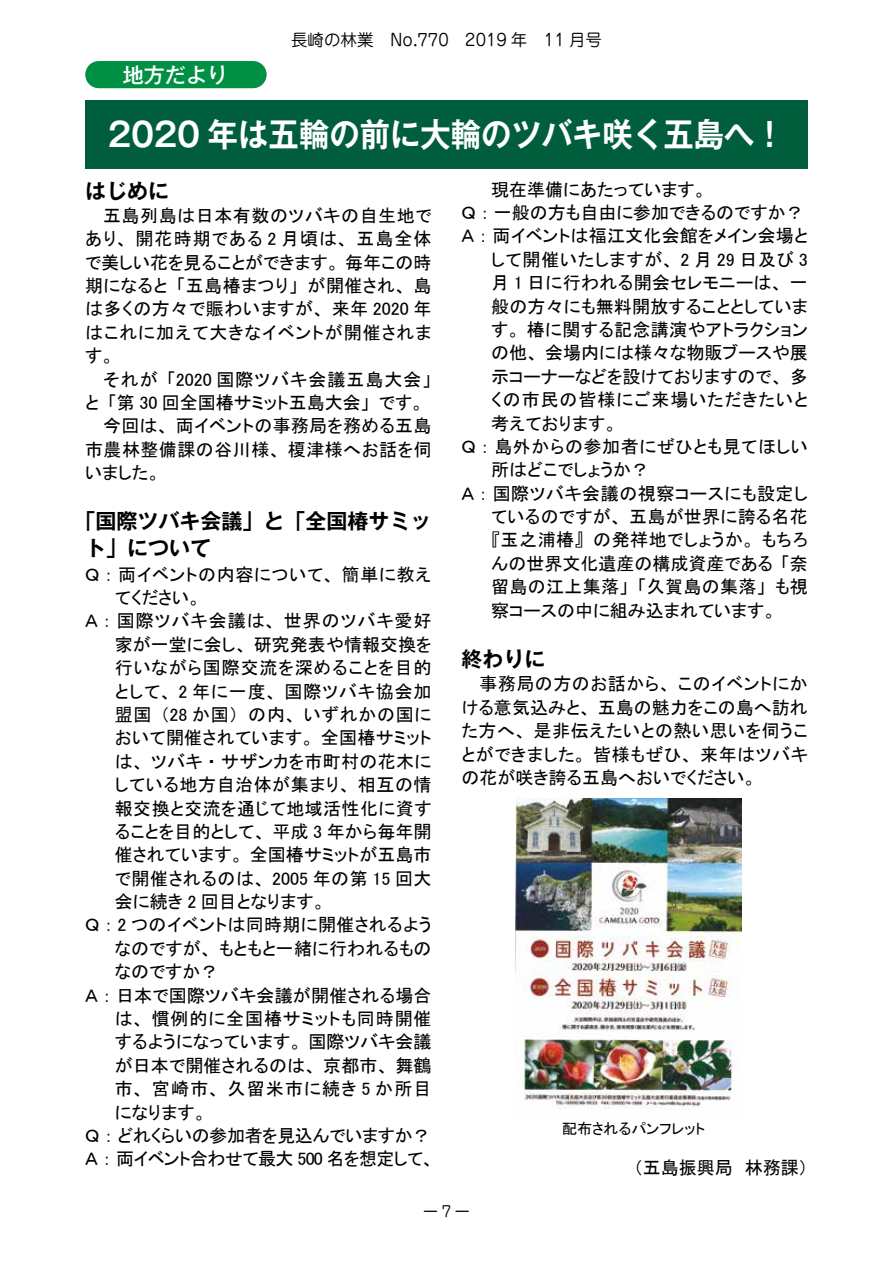
<style>
.page{position:relative;width:893px;height:1263px;background:#fff}
.page>*{position:absolute;margin:0;border:0;box-sizing:border-box;transform-origin:0 0}
.t1{font:700 33px "Gothic MB101 Pro De";color:#fff;scale:.92 1}
.t2{font:700 21px/27.5px "Gothic MB101 Pro De";color:#000}
.t3{font:500 21px "Gothic MB101 Pro";color:#fff}
.t4{font:18px/23.4px "MS P Gothic";letter-spacing:.015em;color:#000;text-align:justify}
.t5{font:18px "MS P Gothic";letter-spacing:.055em;color:#000}
.t6{font:18px "MS P Gothic";letter-spacing:.05em;color:#000}
.t7{font:18px "MS P Gothic";letter-spacing:.04em;color:#000}
.t8{font:18px "MS P Gothic";letter-spacing:-.03em;color:#000}
.t9{font:18px "MS P Gothic";letter-spacing:-.02em;color:#000}
.t10{font:18px "MS P Gothic";letter-spacing:.035em;color:#000}
.t11{font:18px "MS P Gothic";letter-spacing:.065em;color:#000}
.t12{font:16.5px "Jun 201 Pro";color:#000}
.t13{font:15px "MS P Gothic";color:#000}
.t14{font:15px "Jun 201 Pro";color:#000}
</style>
<div class="page">
<img style="left:515px;top:798px;width:226px;height:311px">
<div style="left:85px;top:100px;width:723px;height:68px;background:#005e3c"></div>
<div style="left:85px;top:61px;width:182px;height:27px;background:#009044;border-radius:14px"></div>
<p class="t12" style="left:291px;top:27px;width:312px">長崎の林業　No.770　2019 年　11 月号</p>
<p class="t3" style="left:123px;top:57px;width:106px">地方だより</p>
<h1 class="t1" style="left:108px;top:107px;width:737px">2020 年は五輪の前に大輪のツバキ咲く五島へ！</h1>
<p class="t2" style="left:85px;top:174px;width:85px">はじめに</p>
<p class="t4" style="left:85px;top:204px;width:348px;text-indent:18px">五島列島は日本有数のツバキの自生地であり、開花時期である 2 月頃は、五島全体で美しい花を見ることができます。毎年この時期になると「五島椿まつり」が開催され、島は多くの方々で賑わいますが、来年 2020 年はこれに加えて大きなイベントが開催されます。</p>
<p class="t5" style="left:103px;top:370px;width:330px">それが「2020 国際ツバキ会議五島大会」</p>
<p class="t4" style="left:85px;top:391px;width:341px">と「第 30 回全国椿サミット五島大会」です。</p>
<p class="t4" style="left:103px;top:414px;width:330px">今回は、両イベントの事務局を務める五島</p>
<p class="t4" style="left:85px;top:437px;width:348px">市農林整備課の谷川様、榎津様へお話を伺</p>
<p class="t4" style="left:85px;top:461px;width:77px">いました。</p>
<p class="t2" style="left:85px;top:504px;width:348px;text-indent:-10px">「国際ツバキ会議」と「全国椿サミット」について</p>
<p class="t10" style="left:85px;top:565px;width:348px">Ｑ：両イベントの内容について、簡単に教え</p>
<p class="t4" style="left:115px;top:586px;width:88px">てください。</p>
<p class="t5" style="left:85px;top:612px;width:348px">Ａ：国際ツバキ会議は、世界のツバキ愛好</p>
<p class="t4" style="left:115px;top:633px;width:318px">家が一堂に会し、研究発表や情報交換を</p>
<p class="t6" style="left:115px;top:659px;width:318px">行いながら国際交流を深めることを目的</p>
<p class="t6" style="left:115px;top:682px;width:318px">として、 2 年に一度、国際ツバキ協会加</p>
<p class="t7" style="left:115px;top:705px;width:318px">盟国（28 か国）の内、いずれかの国に</p>
<p class="t4" style="left:115px;top:726px;width:318px">おいて開催されています。全国椿サミット</p>
<p class="t4" style="left:115px;top:749px;width:318px">は、ツバキ・サザンカを市町村の花木に</p>
<p class="t4" style="left:115px;top:773px;width:318px">している地方自治体が集まり、相互の情</p>
<p class="t4" style="left:115px;top:796px;width:318px">報交換と交流を通じて地域活性化に資す</p>
<p class="t4" style="left:115px;top:820px;width:318px">ることを目的として、平成 3 年から毎年開</p>
<p class="t4" style="left:115px;top:843px;width:318px">催されています。全国椿サミットが五島市</p>
<p class="t4" style="left:115px;top:866px;width:318px">で開催されるのは、 2005 年の第 15 回大</p>
<p class="t4" style="left:115px;top:890px;width:212px">会に続き 2 回目となります。</p>
<p class="t4" style="left:85px;top:913px;width:348px">Ｑ： 2 つのイベントは同時期に開催されるよう</p>
<p class="t4" style="left:115px;top:936px;width:318px">なのですが、もともと一緒に行われるもの</p>
<p class="t4" style="left:115px;top:960px;width:105px">なのですか？</p>
<p class="t4" style="left:85px;top:983px;width:348px">Ａ：日本で国際ツバキ会議が開催される場合</p>
<p class="t6" style="left:115px;top:1009px;width:318px">は、慣例的に全国椿サミットも同時開催</p>
<p class="t4" style="left:115px;top:1030px;width:318px">するようになっています。国際ツバキ会議</p>
<p class="t4" style="left:115px;top:1053px;width:318px">が日本で開催されるのは、京都市、舞鶴</p>
<p class="t11" style="left:115px;top:1080px;width:318px">市、宮崎市、久留米市に続き 5 か所目</p>
<p class="t4" style="left:115px;top:1100px;width:93px">になります。</p>
<p class="t9" style="left:85px;top:1126px;width:347px">Ｑ：どれくらいの参加者を見込んでいますか？</p>
<p class="t8" style="left:85px;top:1150px;width:351px">Ａ：両イベント合わせて最大 500 名を想定して、</p>
<p class="t4" style="left:491px;top:177px;width:217px">現在準備にあたっています。</p>
<p class="t4" style="left:461px;top:201px;width:344px">Ｑ：一般の方も自由に参加できるのですか？</p>
<p class="t4" style="left:461px;top:224px;width:348px">Ａ：両イベントは福江文化会館をメイン会場と</p>
<p class="t7" style="left:491px;top:250px;width:318px">して開催いたしますが、 2 月 29 日及び 3</p>
<p class="t4" style="left:491px;top:271px;width:318px">月 1 日に行われる開会セレモニーは、一</p>
<p class="t4" style="left:491px;top:294px;width:318px">般の方々にも無料開放することとしていま</p>
<p class="t4" style="left:491px;top:318px;width:318px">す。椿に関する記念講演やアトラクション</p>
<p class="t4" style="left:491px;top:341px;width:318px">の他、会場内には様々な物販ブースや展</p>
<p class="t4" style="left:491px;top:365px;width:318px">示コーナーなどを設けておりますので、多</p>
<p class="t5" style="left:491px;top:391px;width:318px">くの市民の皆様にご来場いただきたいと</p>
<p class="t4" style="left:491px;top:411px;width:128px">考えております。</p>
<p class="t4" style="left:461px;top:435px;width:348px">Ｑ：島外からの参加者にぜひとも見てほしい</p>
<p class="t4" style="left:491px;top:458px;width:160px">所はどこでしょうか？</p>
<p class="t4" style="left:461px;top:481px;width:348px">Ａ：国際ツバキ会議の視察コースにも設定し</p>
<p class="t4" style="left:491px;top:505px;width:318px">ているのですが、五島が世界に誇る名花</p>
<p class="t4" style="left:491px;top:528px;width:318px">『玉之浦椿』の発祥地でしょうか。もちろ</p>
<p class="t4" style="left:491px;top:552px;width:318px">んの世界文化遺産の構成資産である「奈</p>
<p class="t4" style="left:491px;top:575px;width:318px">留島の江上集落」「久賀島の集落」も視</p>
<p class="t4" style="left:491px;top:598px;width:287px">察コースの中に組み込まれています。</p>
<p class="t2" style="left:461px;top:643px;width:85px">終わりに</p>
<p class="t4" style="left:461px;top:672px;width:348px;text-indent:18px">事務局の方のお話から、このイベントにかける意気込みと、五島の魅力をこの島へ訪れた方へ、是非伝えたいとの熱い思いを伺うことができました。皆様もぜひ、来年はツバキの花が咲き誇る五島へおいでください。</p>
<p class="t13" style="left:562px;top:1121px;width:144px">配布されるパンフレット</p>
<p class="t4" style="left:634px;top:1156px;width:175px">（五島振興局　林務課）</p>
<p class="t14" style="left:423px;top:1199px;width:48px">ー7ー</p>
</div>
